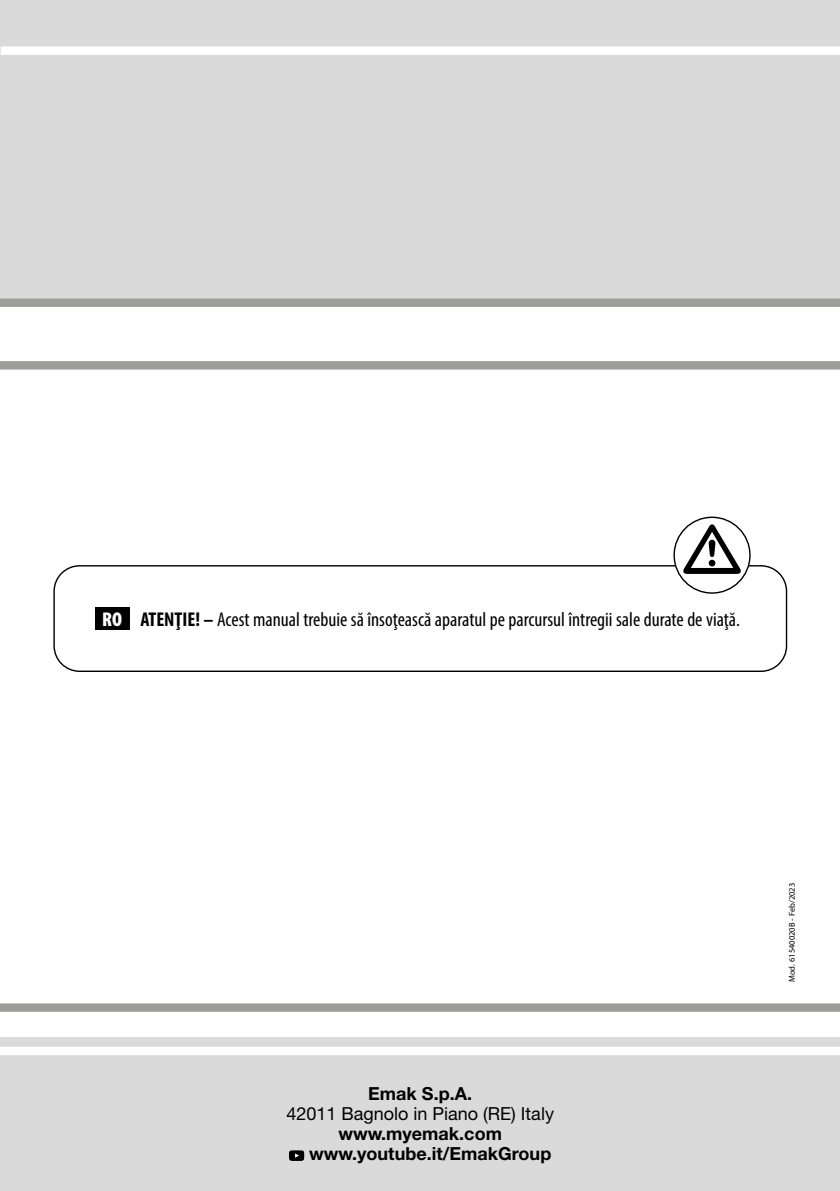
<style>
.page{position:relative;width:840px;height:1191px;background:#fff}
.page>*{position:absolute;margin:0;border:0;box-sizing:border-box;transform-origin:0 0}
.t1{font:condensed 20px "Myriad Pro";color:#000}
.t2{font:700 18px/20px "Helvetica Neue CE";color:#000}
.t3{font:18px "Helvetica Neue";color:#000}
.t4{font:8.4px "Myriad Pro";color:#000}
.s1{font-weight:900;color:#fff}
.s2{font-weight:700}
</style>
<div class="page">
<div style="left:0;top:0;width:839px;height:301px;background:#dadada"></div>
<div style="left:1px;top:46px;width:838px;height:9px;background:#fff"></div>
<div style="left:0;top:298px;width:839px;height:9px;background:#9d9d9c"></div>
<div style="left:0;top:361px;width:839px;height:8px;background:#9d9d9c"></div>
<div style="left:0;top:1037px;width:839px;height:154px;background:#dadada"></div>
<div style="left:0;top:1003px;width:839px;height:8px;background:#9d9d9c"></div>
<div style="left:0;top:1046px;width:839px;height:9px;background:#fff"></div>
<div style="left:53px;top:565px;width:733px;height:107px;border:1px solid #000;border-radius:25px"></div>
<div style="left:673px;top:517px;width:76px;height:76px;background:#fff;border-radius:50%"></div>
<svg style="left:683px;top:524px;width:57px;height:50px"></svg>
<div style="left:673px;top:516px;width:77px;height:78px;border:1px solid #000;border-radius:50%"></div>
<div style="left:95px;top:607px;width:34px;height:23px;background:#000"></div>
<div style="left:289px;top:1150px;width:15px;height:11px;background:#000;border-radius:4px"></div>
<p class="t1" style="left:102px;top:607px;width:639px"><span class="s1">RO</span> <span class="s2">ATENŢIE! –</span> Acest manual trebuie să însoţească aparatul pe parcursul întregii sale durate de viaţă.</p>
<p class="t2" style="left:368px;top:1083px;width:105px">Emak S.p.A.</p>
<p class="t3" style="left:286px;top:1102px;width:269px">42011 Bagnolo in Piano (RE) Italy</p>
<p class="t2" style="left:309px;top:1123px;width:243px;text-indent:29px">www.myemak.com www.youtube.it/EmakGroup</p>
<p class="t4" style="left:786px;top:982px;width:101px;rotate:-90deg">Mod. 61540020B - Feb/2023</p>
</div>
